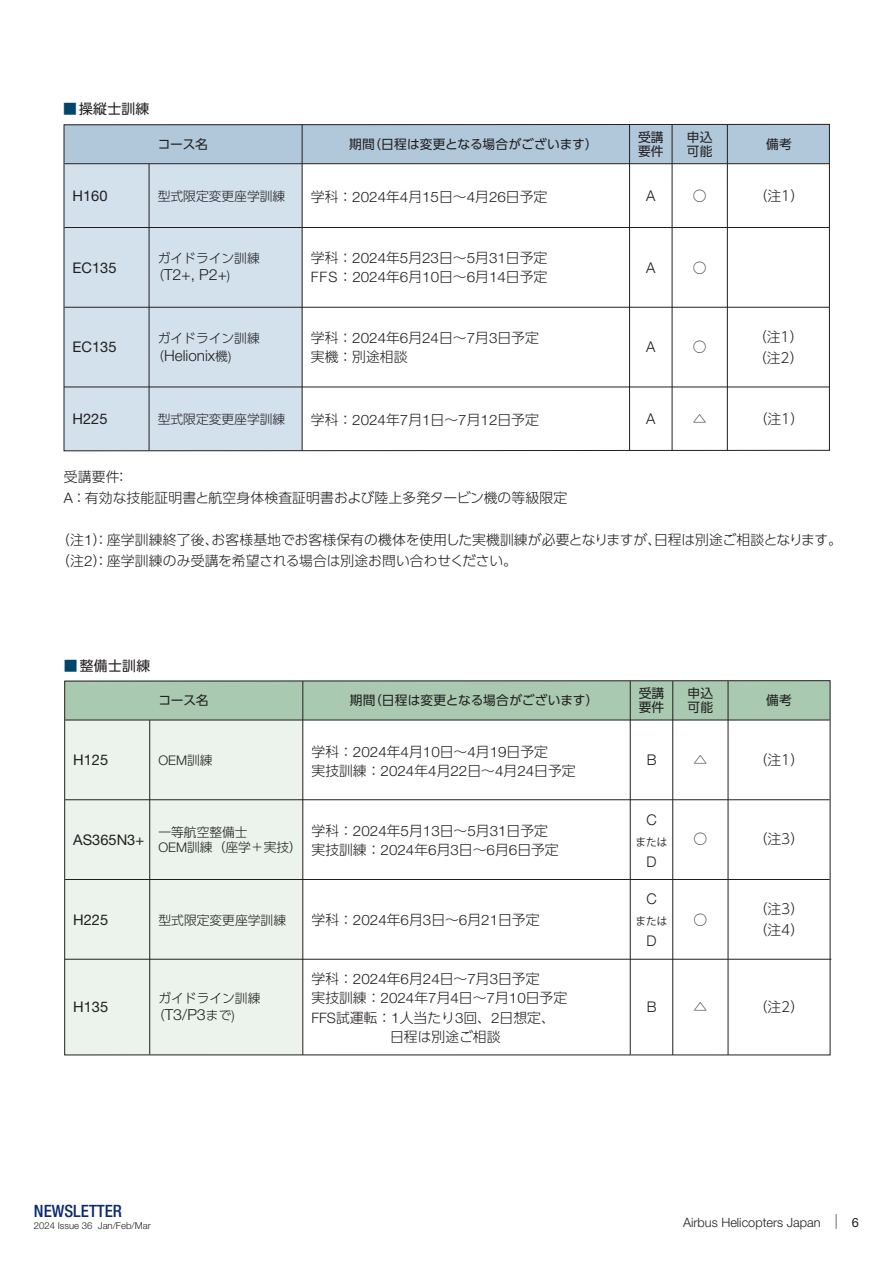
<style>
.page{position:relative;width:893px;height:1263px;background:#fff}
.page>*{position:absolute;margin:0;border:0;box-sizing:border-box;transform-origin:0 0}
.t1{font:500 condensed 16.95px "Helvetica Neue";color:#0d2b6d}
.t2{font:300 15.3px "Helvetica Neue";color:#231f20}
.t3{font:14.7px "Helvetica Neue";color:#231f20}
.t4{font:300 14.7px "Helvetica Neue";color:#231f20}
.t5{font:300 14.4px "Helvetica Neue";color:#231f20}
.t6{font:300 13.8px/19.2px "UD Shin Go Pro";color:#231f20}
.t7{font:13.8px "UD Shin Go Pro";letter-spacing:.025em;color:#231f20}
.t8{font:300 13.2px "Helvetica Neue";color:#231f20}
.t9{font:300 12.75px/15.3px "UD Shin Go Pro";color:#231f20}
.t10{font:12.75px/13.8px "UD Shin Go Pro";color:#231f20}
.t11{font:300 12.75px "Helvetica Neue";color:#231f20}
.t12{font:12.75px "Helvetica Neue";color:#231f20}
.t13{font:10.65px "Koz Go Pr 6 N";color:#231f20}
.t14{font:300 9.6px "Helvetica Neue";color:#231f20}
.s1{color:#00456a}
.s2{font-family:"Helvetica Neue";font-size:14.4px}
.s3{font-family:"UD Shin Go Pro";font-size:12.75px}
.s4{font-size:13.2px}
.s5{font-family:"UD Shin Go Pro";font-size:13.8px}
.s6{font-family:"Helvetica Neue";font-size:13.2px}
</style>
<div class="page">
<svg style="left:836px;top:1214px;width:1px;height:15px"></svg>
<svg style="left:63px;top:124px;width:767px;height:328px"></svg>
<svg style="left:64px;top:680px;width:767px;height:376px"></svg>
<p class="t7" style="left:63px;top:98px;width:88px"><span class="s1">■</span>操縦士訓練</p>
<p class="t10" style="left:158px;top:137px;width:52px">コース名</p>
<p class="t10" style="left:349px;top:137px;width:250px">期間（日程は変更となる場合がございます）</p>
<p class="t10" style="left:638px;top:130px;width:27px">受講要件</p>
<p class="t10" style="left:687px;top:130px;width:27px">申込可能</p>
<p class="t10" style="left:766px;top:137px;width:27px">備考</p>
<p class="t3" style="left:72px;top:187px;width:37px">H160</p>
<p class="t9" style="left:158px;top:188px;width:129px">型式限定変更座学訓練</p>
<p class="t6" style="left:311px;top:186px;width:238px">学科：<span class="s2">2024</span>年<span class="s2">4</span>月<span class="s2">15</span>日～<span class="s2">4</span>月<span class="s2">26</span>日予定</p>
<p class="t4" style="left:646px;top:184px;width:11px">A</p>
<p class="t6" style="left:693px;top:186px;width:15px">○</p>
<p class="t6" style="left:754px;top:186px;width:52px">（注1）</p>
<p class="t3" style="left:72px;top:259px;width:46px">EC135</p>
<p class="t9" style="left:158px;top:250px;width:104px">ガイドライン訓練</p>
<p class="t2" style="left:151px;top:265px;width:80px"><span class="s3">（</span>T2+, P2+<span class="s4">)</span></p>
<p class="t6" style="left:311px;top:247px;width:238px">学科：<span class="s2">2024</span>年<span class="s2">5</span>月<span class="s2">23</span>日～<span class="s2">5</span>月<span class="s2">31</span>日予定</p>
<p class="t5" style="left:311px;top:268px;width:238px">FFS<span class="s5">：</span>2024<span class="s5">年</span>6<span class="s5">月</span>10<span class="s5">日～</span>6<span class="s5">月</span>14<span class="s5">日予定</span></p>
<p class="t4" style="left:646px;top:255px;width:11px">A</p>
<p class="t6" style="left:693px;top:257px;width:15px">○</p>
<p class="t3" style="left:72px;top:338px;width:46px">EC135</p>
<p class="t9" style="left:158px;top:330px;width:104px">ガイドライン訓練</p>
<p class="t2" style="left:151px;top:346px;width:81px"><span class="s3">（</span>Helionix<span class="s3">機</span><span class="s4">)</span></p>
<p class="t6" style="left:311px;top:328px;width:230px">学科：<span class="s2">2024</span>年<span class="s2">6</span>月<span class="s2">24</span>日～<span class="s2">7</span>月<span class="s2">3</span>日予定実機：別途相談</p>
<p class="t4" style="left:646px;top:335px;width:11px">A</p>
<p class="t6" style="left:693px;top:337px;width:15px">○</p>
<p class="t6" style="left:753px;top:326px;width:52px;line-height:21.3px">（注1）（注2）</p>
<p class="t3" style="left:72px;top:410px;width:37px">H225</p>
<p class="t9" style="left:158px;top:411px;width:129px">型式限定変更座学訓練</p>
<p class="t6" style="left:311px;top:410px;width:230px">学科：<span class="s2">2024</span>年<span class="s2">7</span>月<span class="s2">1</span>日～<span class="s2">7</span>月<span class="s2">12</span>日予定</p>
<p class="t4" style="left:646px;top:407px;width:11px">A</p>
<p class="t6" style="left:693px;top:409px;width:15px">△</p>
<p class="t6" style="left:754px;top:409px;width:52px">（注1）</p>
<p class="t6" style="left:64px;top:466px;width:505px;line-height:20.9px">受講要件：<br><span class="s2">A</span> ：有効な技能証明書と航空身体検査証明書および陸上多発タービン機の等級限定</p>
<p class="t6" style="left:56px;top:529px;width:787px;line-height:20.9px">（注<span class="s2">1</span>）：座学訓練終了後、お客様基地でお客様保有の機体を使用した実機訓練が必要となりますが、日程は別途ご相談となります。（注<span class="s2">2</span>）：座学訓練のみ受講を希望される場合は別途お問い合わせください。</p>
<p class="t7" style="left:64px;top:654px;width:88px"><span class="s1">■</span>整備士訓練</p>
<p class="t10" style="left:159px;top:693px;width:52px">コース名</p>
<p class="t10" style="left:350px;top:693px;width:250px">期間（日程は変更となる場合がございます）</p>
<p class="t10" style="left:639px;top:686px;width:27px">受講要件</p>
<p class="t10" style="left:688px;top:686px;width:27px">申込可能</p>
<p class="t10" style="left:766px;top:693px;width:27px">備考</p>
<p class="t3" style="left:73px;top:751px;width:37px">H125</p>
<p class="t8" style="left:158px;top:752px;width:56px">OEM<span class="s3">訓練</span></p>
<p class="t6" style="left:311px;top:741px;width:266px">学科：<span class="s2">2024</span>年<span class="s2">4</span>月<span class="s2">10</span>日～<span class="s2">4</span>月<span class="s2">19</span>日予定<br>実技訓練：<span class="s2">2024</span>年<span class="s2">4</span>月<span class="s2">22</span>日～<span class="s2">4</span>月<span class="s2">24</span>日予定</p>
<p class="t4" style="left:647px;top:748px;width:11px">B</p>
<p class="t6" style="left:693px;top:750px;width:15px">△</p>
<p class="t6" style="left:754px;top:750px;width:52px">（注1）</p>
<p class="t3" style="left:73px;top:831px;width:73px">AS365N3+</p>
<p class="t9" style="left:158px;top:824px;width:145px">一等航空整備士<br><span class="s6">OEM</span>訓練（座学＋実技）</p>
<p class="t6" style="left:311px;top:820px;width:249px">学科：<span class="s2">2024</span>年<span class="s2">5</span>月<span class="s2">13</span>日～<span class="s2">5</span>月<span class="s2">31</span>日予定実技訓練：<span class="s2">2024</span>年<span class="s2">6</span>月<span class="s2">3</span>日～<span class="s2">6</span>月<span class="s2">6</span>日予定</p>
<p class="t4" style="left:646px;top:808px;width:12px">C</p>
<p class="t13" style="left:636px;top:836px;width:33px">または</p>
<p class="t4" style="left:646px;top:850px;width:12px">D</p>
<p class="t6" style="left:693px;top:829px;width:15px">○</p>
<p class="t6" style="left:754px;top:829px;width:52px">（注3）</p>
<p class="t3" style="left:73px;top:910px;width:37px">H225</p>
<p class="t9" style="left:159px;top:912px;width:129px">型式限定変更座学訓練</p>
<p class="t6" style="left:311px;top:909px;width:230px">学科：<span class="s2">2024</span>年<span class="s2">6</span>月<span class="s2">3</span>日～<span class="s2">6</span>月<span class="s2">21</span>日予定</p>
<p class="t4" style="left:646px;top:887px;width:12px">C</p>
<p class="t13" style="left:636px;top:915px;width:33px">または</p>
<p class="t4" style="left:646px;top:929px;width:12px">D</p>
<p class="t6" style="left:693px;top:909px;width:15px">○</p>
<p class="t6" style="left:754px;top:898px;width:52px;line-height:21.3px">（注3）（注4）</p>
<p class="t3" style="left:73px;top:998px;width:37px">H135</p>
<p class="t9" style="left:158px;top:990px;width:104px">ガイドライン訓練</p>
<p class="t2" style="left:152px;top:1005px;width:84px"><span class="s3">（</span>T3/P3<span class="s3">まで</span><span class="s4">)</span></p>
<p class="t6" style="left:311px;top:969px;width:257px">学科：<span class="s2">2024</span>年<span class="s2">6</span>月<span class="s2">24</span>日～<span class="s2">7</span>月<span class="s2">3</span>日予定<br>実技訓練：<span class="s2">2024</span>年<span class="s2">7</span>月<span class="s2">4</span>日～<span class="s2">7</span>月<span class="s2">10</span>日予定<br><span class="s2">FFS</span>試運転：<span class="s2">1</span>人当たり<span class="s2">3</span>回、<span class="s2">2</span>日想定、　　　　　 日程は別途ご相談</p>
<p class="t4" style="left:647px;top:995px;width:11px">B</p>
<p class="t6" style="left:693px;top:997px;width:15px">△</p>
<p class="t6" style="left:754px;top:997px;width:52px">（注2）</p>
<p class="t1" style="left:34px;top:1201px;width:90px">NEWSLETTER</p>
<p class="t14" style="left:34px;top:1219px;width:118px">2024 Issue 36 Jan/Feb/Mar</p>
<p class="t11" style="left:683px;top:1215px;width:139px">Airbus Helicopters Japan</p>
<p class="t12" style="left:852px;top:1215px;width:9px">6</p>
</div>
